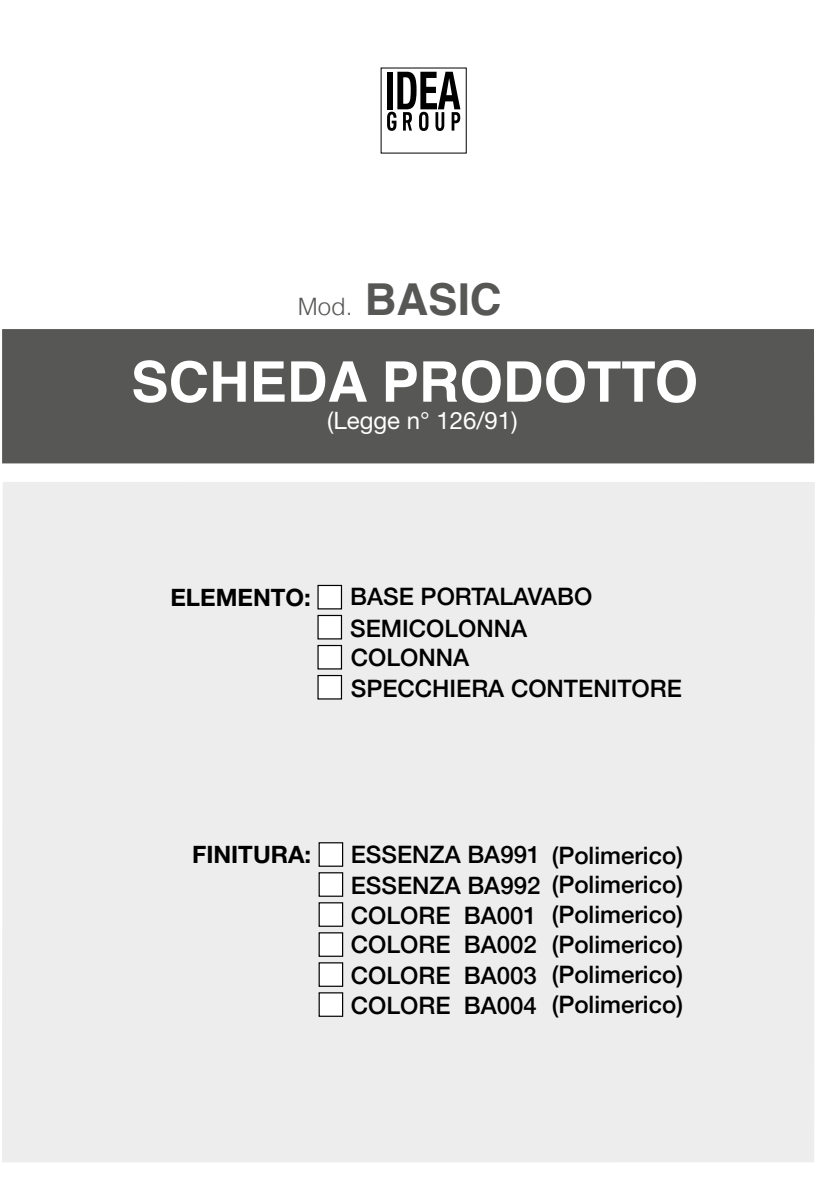
<style>
.page{position:relative;width:840px;height:1191px;background:#fff}
.page>*{position:absolute;margin:0;border:0;box-sizing:border-box;transform-origin:0 0}
.t1{font:700 56px "Helvetica";color:#fff}
.t2{font:700 44px "Helvetica";color:#575756}
.t3{font:500 24px/29.6px "Helvetica Neue";color:#000}
.t4{font:700 24px "Helvetica Neue";color:#000}
.t5{font:24px "Helvetica Neue";color:#fff}
.s1{font-weight:300;font-size:24px}
</style>
<div class="page">
<div style="left:2px;top:482px;width:812px;height:680px;background:#ededed"></div>
<div style="left:2px;top:329px;width:811px;height:134px;background:#575756"></div>
<div style="left:318px;top:585px;width:23px;height:24px;background:#fff"></div>
<div style="left:317px;top:585px;width:25px;height:24px;border:1px solid #000"></div>
<div style="left:319px;top:842px;width:23px;height:24px;background:#fff"></div>
<div style="left:318px;top:842px;width:25px;height:24px;border:1px solid #000"></div>
<div style="left:319px;top:872px;width:23px;height:24px;background:#fff"></div>
<div style="left:318px;top:872px;width:25px;height:24px;border:1px solid #000"></div>
<div style="left:319px;top:902px;width:23px;height:24px;background:#fff"></div>
<div style="left:318px;top:902px;width:25px;height:24px;border:1px solid #000"></div>
<div style="left:319px;top:933px;width:23px;height:23px;background:#fff"></div>
<div style="left:318px;top:932px;width:25px;height:25px;border:1px solid #000"></div>
<div style="left:319px;top:963px;width:23px;height:23px;background:#fff"></div>
<div style="left:318px;top:962px;width:25px;height:25px;border:1px solid #000"></div>
<div style="left:319px;top:992px;width:23px;height:24px;background:#fff"></div>
<div style="left:318px;top:992px;width:25px;height:24px;border:1px solid #000"></div>
<svg style="left:387px;top:72px;width:73px;height:59px"></svg>
<div style="left:318px;top:615px;width:23px;height:24px;background:#fff"></div>
<div style="left:317px;top:615px;width:25px;height:24px;border:1px solid #000"></div>
<div style="left:318px;top:645px;width:23px;height:24px;background:#fff"></div>
<div style="left:317px;top:645px;width:25px;height:24px;border:1px solid #000"></div>
<div style="left:318px;top:675px;width:23px;height:24px;background:#fff"></div>
<div style="left:317px;top:675px;width:25px;height:24px;border:1px solid #000"></div>
<h2 class="t2" style="left:297px;top:264px;width:205px"><span class="s1">Mod.</span> BASIC</h2>
<h1 class="t1" style="left:131px;top:337px;width:568px">SCHEDA PRODOTTO</h1>
<p class="t5" style="left:327px;top:406px;width:192px">(Legge n° 126/91)</p>
<p class="t4" style="left:170px;top:582px;width:142px">ELEMENTO:</p>
<p class="t3" style="left:350px;top:580px;width:243px">BASE PORTALAVABO</p>
<p class="t3" style="left:350px;top:611px;width:178px">SEMICOLONNA<br>COLONNA</p>
<p class="t3" style="left:350px;top:672px;width:332px">SPECCHIERA CONTENITORE</p>
<p class="t4" style="left:192px;top:839px;width:121px">FINITURA:</p>
<p class="t3" style="left:350px;top:838px;width:191px">ESSENZA BA991</p>
<p class="t3" style="left:350px;top:868px;width:191px">ESSENZA BA992</p>
<p class="t3" style="left:350px;top:898px;width:187px">COLORE BA001</p>
<p class="t3" style="left:350px;top:927px;width:187px">COLORE BA002</p>
<p class="t3" style="left:350px;top:958px;width:187px">COLORE BA003<br>COLORE BA004</p>
<p class="t3" style="left:551px;top:839px;width:133px;text-align:justify">(Polimerico) (Polimerico) (Polimerico) (Polimerico) (Polimerico) (Polimerico)</p>
</div>
